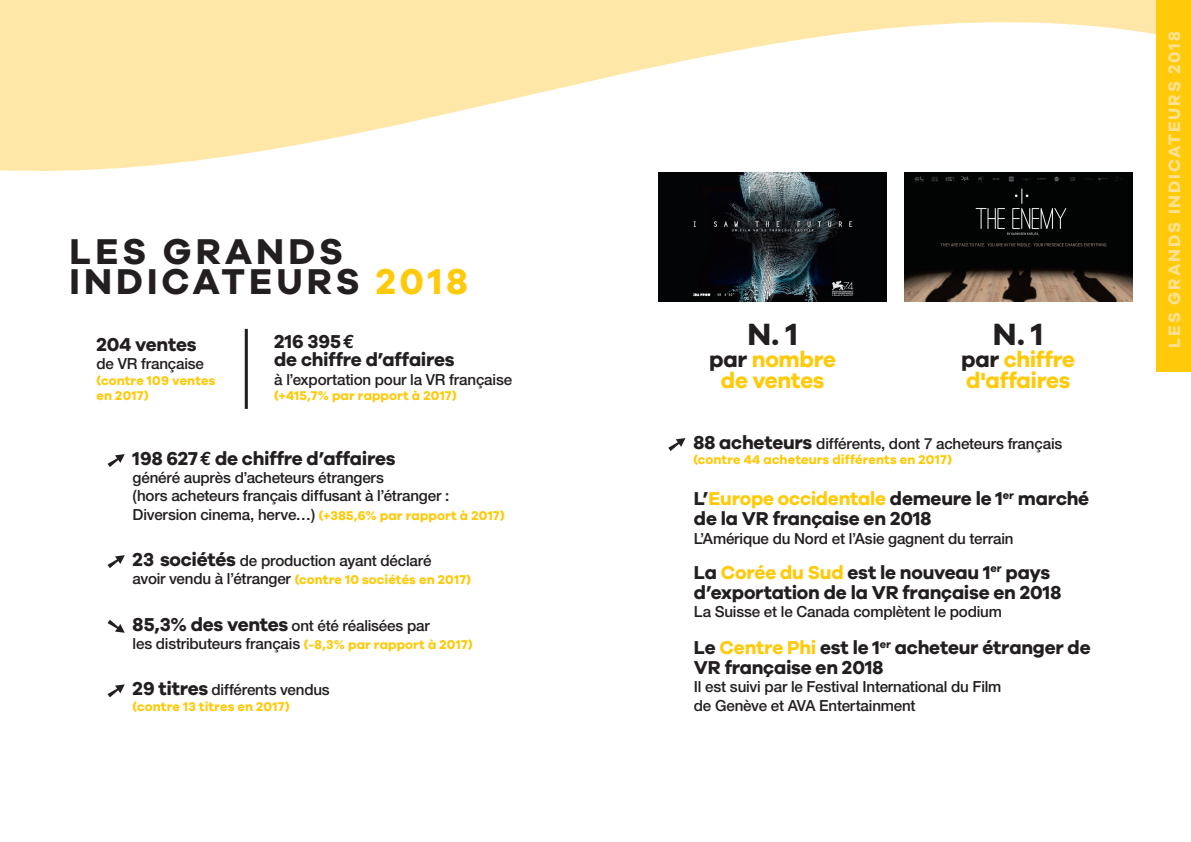
<style>
.page{position:relative;width:1191px;height:842px;background:#fff}
.page>*{position:absolute;margin:0;border:0;box-sizing:border-box;transform-origin:0 0}
.t1{font:700 37px/30px "Galano Grotesque";letter-spacing:.11em;color:#231f20}
.Texte_général{font:700 31.7px "Galano Grotesque";color:#231f20}
.Texte_général-2{font:700 22.6px/21.4px "Galano Grotesque";letter-spacing:-.015em;color:#feca0a;text-align:center}
.Texte_général-3{font:700 19.2px/20px "Galano Grotesque";letter-spacing:-.015em;color:#231f20}
.t2{font:700 17px "Galano Grotesque";letter-spacing:.11em;color:#ffe192}
.Texte_général-4{font:500 15.3px/18.2px "Helvetica Neue";letter-spacing:-.015em;color:#231f20}
.Texte_général-5{font:700 13.1px/15.3px "Galano Grotesque";letter-spacing:.01em;color:#feca0a}
.s1{color:#feca0a}
.s2{font-family:"Euro Mono"}
.s3{font-family:"Helvetica Neue";font-weight:500;font-size:15.3px;color:#231f20}
.s4{font-family:"Galano Grotesque";font-weight:700;font-size:19.2px}
.s5{font-family:"Galano Grotesque";font-weight:700;font-size:13.1px;color:#feca0a}
.s6{color:#231f20}
</style>
<div class="page">
<svg style="left:0;top:0;width:1156px;height:192px"></svg>
<div style="left:1156px;top:0;width:35px;height:371px;background:#feca0a"></div>
<svg style="left:108px;top:454px;width:17px;height:13px"></svg>
<svg style="left:108px;top:555px;width:17px;height:13px"></svg>
<svg style="left:108px;top:620px;width:17px;height:13px"></svg>
<svg style="left:108px;top:684px;width:17px;height:13px"></svg>
<svg style="left:668px;top:438px;width:17px;height:13px"></svg>
<hr style="left:245px;top:329px;width:3px;height:80px;background:#231f20">
<img style="left:658px;top:173px;width:228px;height:128px">
<img style="left:904px;top:173px;width:228px;height:128px">
<p class="t1" style="left:70px;top:235px;width:399px">LES GRANDS<br>INDICATEURS <span class="s1">2018</span></p>
<p class="Texte_général-3" style="left:97px;top:334px;width:101px">204 ventes</p>
<p class="Texte_général-4" style="left:97px;top:355px;width:109px">de VR française</p>
<p class="Texte_général-5" style="left:97px;top:372px;width:120px">(contre 109 ventes en 2017)</p>
<p class="Texte_général-3" style="left:274px;top:332px;width:182px;line-height:18.2px">216 395<span class="s2">€<br></span>de chiffre d’affaires</p>
<p class="Texte_général-4" style="left:274px;top:370px;width:239px">à l’exportation pour la VR française</p>
<p class="Texte_général-5" style="left:274px;top:387px;width:184px">(+415,7% par rapport à 2017)</p>
<p class="Texte_général-3" style="left:133px;top:448px;width:264px">198 627<span class="s2">€</span> de chiffre d’affaires</p>
<p class="Texte_général-4" style="left:133px;top:468px;width:318px">généré auprès d’acheteurs étrangers<br>(hors acheteurs français diffusant à l’étranger :</p>
<p class="Texte_général-5" style="left:133px;top:507px;width:373px"><span class="s3">Diversion cinema, herve…)</span> (+385,6% par rapport à 2017)</p>
<p class="Texte_général-4" style="left:133px;top:551px;width:300px"><span class="s4">23 sociétés</span> de production ayant déclaré</p>
<p class="Texte_général-5" style="left:133px;top:572px;width:340px"><span class="s3">avoir vendu à l’étranger</span> (contre 10 sociétés en 2017)</p>
<p class="Texte_général-4" style="left:133px;top:616px;width:342px"><span class="s4">85,3% des ventes</span> ont été réalisées par<br>les distributeurs français <span class="s5">(-8,3% par rapport à 2017)</span></p>
<p class="Texte_général-4" style="left:133px;top:680px;width:199px"><span class="s4">29 titres</span> différents vendus</p>
<p class="Texte_général-5" style="left:133px;top:698px;width:158px">(contre 13 titres en 2017)</p>
<p class="Texte_général" style="left:747px;top:315px;width:52px">N. 1</p>
<p class="Texte_général-2" style="left:709px;top:348px;width:128px"><span class="s6">par</span> nombre de ventes</p>
<p class="Texte_général" style="left:993px;top:315px;width:52px">N. 1</p>
<p class="Texte_général-2" style="left:961px;top:348px;width:115px;text-align:left"><span class="s6">par</span> chiffre d'affaires</p>
<p class="Texte_général-4" style="left:693px;top:434px;width:370px"><span class="s4">88 acheteurs</span> différents, dont 7 acheteurs français</p>
<p class="Texte_général-5" style="left:693px;top:452px;width:260px">(contre 44 acheteurs différents en 2017)</p>
<p class="Texte_général-3" style="left:694px;top:488px;width:397px">L’<span class="s1">Europe occidentale</span> demeure le 1<sup>er</sup> marché de la VR française en 2018</p>
<p class="Texte_général-4" style="left:694px;top:529px;width:321px">L’Amérique du Nord et l’Asie gagnent du terrain</p>
<p class="Texte_général-3" style="left:694px;top:562px;width:369px">La <span class="s1">Corée du Sud</span> est le nouveau 1<sup>er</sup> pays d’exportation de la VR française en 2018</p>
<p class="Texte_général-4" style="left:694px;top:602px;width:309px">La Suisse et le Canada complètent le podium</p>
<p class="Texte_général-3" style="left:694px;top:637px;width:398px">Le <span class="s1">Centre Phi</span> est le 1<sup>er</sup> acheteur étranger de<br>VR française en 2018</p>
<p class="Texte_général-4" style="left:694px;top:678px;width:309px">Il est suivi par le Festival International du Film de Genève et AVA Entertainment</p>
<p class="t2" style="left:1163px;top:348px;width:317px;rotate:-90deg">LES GRANDS INDICATEURS 2018</p>
</div>
